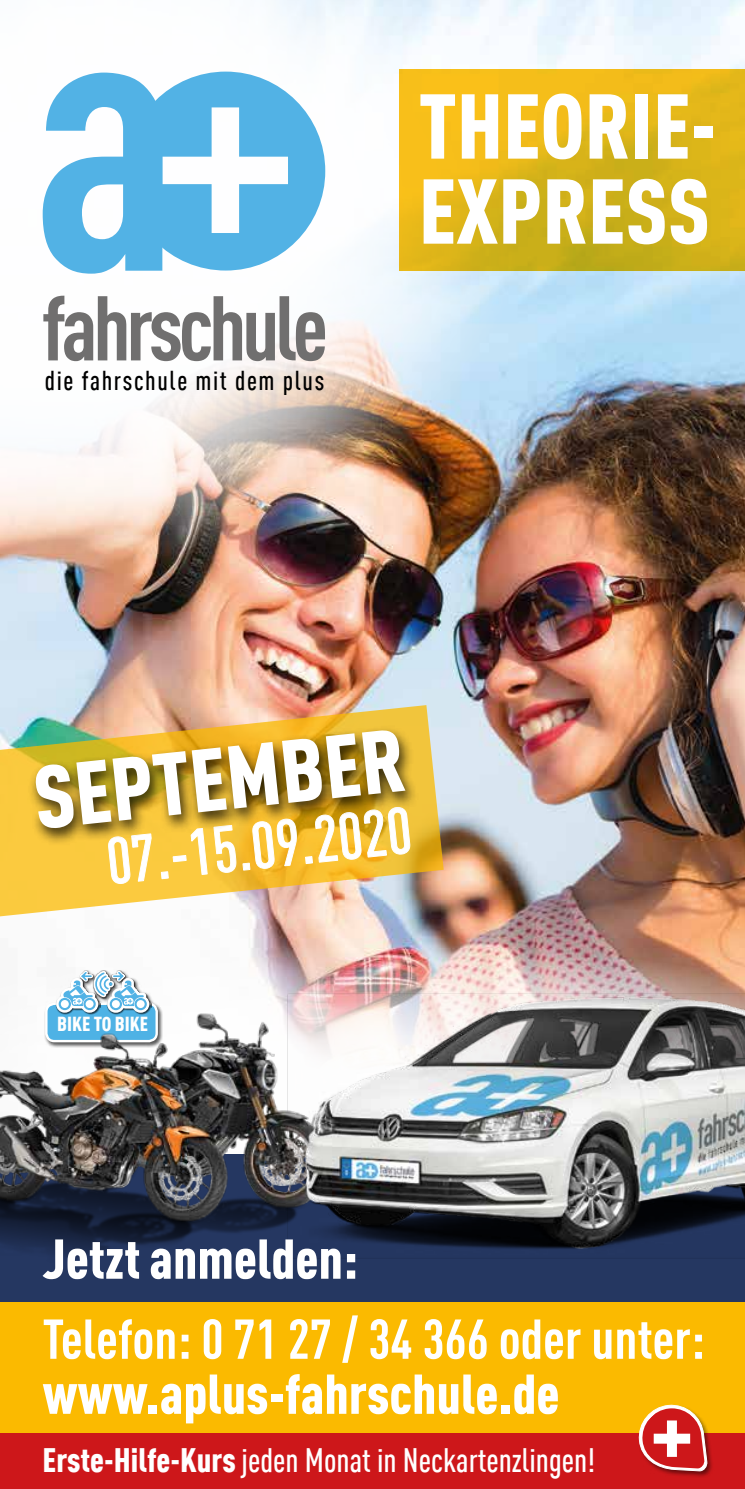
<style>
.page{position:relative;width:745px;height:1489px;background:#fff}
.page>*{position:absolute;margin:0;border:0;box-sizing:border-box;transform-origin:0 0}
.t1{font:700 98.75px "MPDIN Pro Cond";color:#fff}
.t2{font:900 90.25px/85px "MPDIN Pro Cond";color:#fff}
.t3{font:700 90.25px "MPDIN Pro Cond";letter-spacing:-.05em;color:#706f6f}
.t4{font:900 87.5px "MPDIN Pro Cond";color:#fff}
.t5{font:500 64.25px "MPDIN Pro Cond";color:#fff}
.t6{font:900 55.25px "MPDIN Pro Cond";color:#fff}
.t7{font:700 55.25px "MPDIN Pro Cond";color:#fff}
.t8{font:500 33.25px "MPDIN Pro Cond";color:#fff}
.t9{font:500 26.75px "MPDIN Pro Cond";letter-spacing:.06em;color:#000}
.t10{font:900 19.75px "MPDIN Pro Cond";color:#fff}
.s1{font-weight:900}
</style>
<div class="page">
<img style="left:0;top:0;width:744px;height:943px">
<img style="left:365px;top:943px;width:379px;height:21px">
<img style="left:0;top:0;width:523px;height:562px">
<svg style="left:43px;top:72px;width:282px;height:202px"></svg>
<div style="left:0;top:1171px;width:744px;height:298px;background:#fbba00"></div>
<div style="left:0;top:1154px;width:744px;height:147px;background:#253761"></div>
<img style="left:0;top:934px;width:365px;height:321px">
<img style="left:236px;top:964px;width:508px;height:291px">
<svg style="left:399px;top:69px;width:345px;height:202px"></svg>
<img style="left:0;top:705px;width:443px;height:216px">
<svg style="left:108px;top:845px;width:44px;height:39px"></svg>
<div style="left:161px;top:871px;width:7px;height:8px;border:1px solid #fff"></div>
<svg style="left:172px;top:845px;width:64px;height:30px"></svg>
<div style="left:242px;top:862px;width:8px;height:8px;border:1px solid #fff"></div>
<svg style="left:252px;top:845px;width:45px;height:24px"></svg>
<svg style="left:314px;top:845px;width:96px;height:17px"></svg>
<div style="left:27px;top:724px;width:392px;height:121px;background:#000;opacity:.8"></div>
<div style="left:0;top:1433px;width:744px;height:55px;background:#cd171a"></div>
<div style="left:638px;top:1403px;width:75px;height:74px;background:#000;opacity:.5"></div>
<svg style="left:638px;top:1403px;width:69px;height:67px"></svg>
<h2 class="t3" style="left:42px;top:265px;width:288px">fahrschule</h2>
<p class="t9" style="left:45px;top:362px;width:281px">die fahrschule mit dem plus</p>
<h2 class="t2" style="left:418px;top:78px;width:299px">THEORIE-<br>EXPRESS</h2>
<h3 class="t4" style="left:27px;top:735px;width:373px;rotate:-6deg">SEPTEMBER</h3>
<h3 class="t5" style="left:102px;top:818px;width:307px;rotate:-6deg">07.-15.09.2020</h3>
<p class="t10" style="left:57px;top:1009px;width:92px">BIKE TO BIKE</p>
<h3 class="t6" style="left:43px;top:1219px;width:317px">Jetzt anmelden:</h3>
<h3 class="t7" style="left:43px;top:1300px;width:663px">Telefon: 0 71 27 / 34 366 oder unter:</h3>
<h3 class="t6" style="left:43px;top:1354px;width:518px">www.aplus-fahrschule.de</h3>
<p class="t8" style="left:43px;top:1437px;width:554px"><span class="s1">Erste-Hilfe-Kurs</span> jeden Monat in Neckartenzlingen!</p>
<h1 class="t1" style="left:649px;top:1362px;width:47px">+</h1>
</div>
